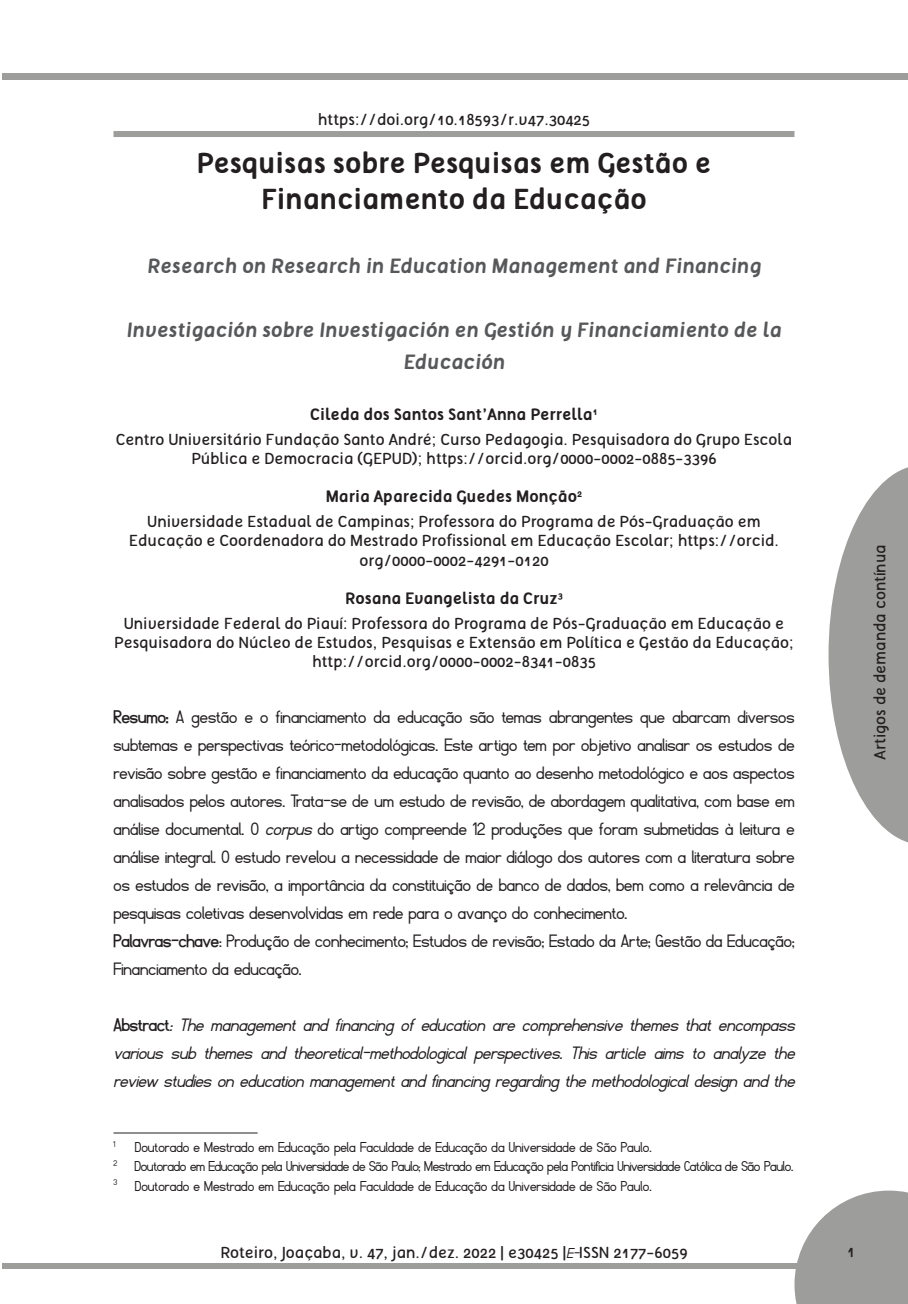
<style>
.page{position:relative;width:908px;height:1304px;background:#fff}
.page>*{position:absolute;margin:0;border:0;box-sizing:border-box;transform-origin:0 0}
.Títulos_Artigos{font:700 28px/36px "Tellural";color:#231f20;text-align:center}
.resumo-_texto{font:20px/28px "Fibel Nord";color:#231f20;text-align:justify}
.abstracts_-_texto{font:italic 20px/28px "Fibel Nord";color:#231f20;text-align:justify}
.Títulos_estrangeiros{font:italic 700 20px/32px "Tellural";color:#57585a;text-align:center}
.Autores{font:16px/19.2px "Tellural";color:#231f20;text-align:center}
.nota_de_rodapé_ok{font:16px "Fibel Nord";color:#231f20}
.nota_de_rodapé_ok-2{font:16px "Fibel Nord";letter-spacing:-.02em;color:#231f20}
.Só_autores{font:700 16px "Tellural";color:#231f20}
.DOI{font:16px "Tellural";color:#231f20}
.s1{font-weight:700}
.s2{font-style:italic}
.s3{font-weight:700;font-style:normal}
.s4{font-family:"Fibel Nord";font-style:italic}
</style>
<div class="page">
<svg style="left:794px;top:1191px;width:113px;height:113px"></svg>
<div style="left:2px;top:1263px;width:796px;height:6px;background:#9d9d9c"></div>
<div style="left:2px;top:73px;width:905px;height:7px;background:#9d9d9c"></div>
<svg style="left:828px;top:467px;width:79px;height:375px"></svg>
<div style="left:113px;top:131px;width:681px;height:6px;background:#9d9d9c"></div>
<hr style="left:113px;top:1132px;width:144px;height:1px;background:#231f20">
<p class="DOI" style="left:318px;top:111px;width:274px">https://doi.org/10.18593/r.v47.30425</p>
<p class="Títulos_Artigos" style="left:196px;top:145px;width:516px">Pesquisas sobre Pesquisas em Gestão e<br>Financiamento da Educação</p>
<p class="Títulos_estrangeiros" style="left:147px;top:250px;width:615px">Research on Research in Education Management and Financing</p>
<p class="Títulos_estrangeiros" style="left:126px;top:314px;width:656px">Investigación sobre Investigación en Gestión y Financiamiento de la<br>Educación</p>
<p class="Só_autores" style="left:310px;top:405px;width:289px">Cileda dos Santos Sant’Anna Perrella<sup>1</sup></p>
<p class="Autores" style="left:116px;top:430px;width:677px">Centro Universitário Fundação Santo André; Curso Pedagogia. Pesquisadora do Grupo Escola<br>Pública e Democracia (GEPUD); https://orcid.org/0000-0002-0885-3396</p>
<p class="Só_autores" style="left:325px;top:488px;width:258px">Maria Aparecida Guedes Monção<sup>2</sup></p>
<p class="Autores" style="left:129px;top:512px;width:651px">Universidade Estadual de Campinas; Professora do Programa de Pós-Graduação em<br>Educação e Coordenadora do Mestrado Profissional em Educação Escolar; https://orcid. org/0000-0002-4291-0120</p>
<p class="Só_autores" style="left:345px;top:589px;width:219px">Rosana Evangelista da Cruz<sup>3</sup></p>
<p class="Autores" style="left:114px;top:614px;width:680px">Universidade Federal do Piauí: Professora do Programa de Pós-Graduação em Educação e<br>Pesquisadora do Núcleo de Estudos, Pesquisas e Extensão em Política e Gestão da Educação; http://orcid.org/0000-0002-8341-0835</p>
<p class="resumo-_texto" style="left:113px;top:704px;width:682px"><span class="s1">Resumo:</span> A gestão e o financiamento da educação são temas abrangentes que abarcam diversos subtemas e perspectivas teórico-metodológicas. Este artigo tem por objetivo analisar os estudos de revisão sobre gestão e financiamento da educação quanto ao desenho metodológico e aos aspectos analisados pelos autores. Trata-se de um estudo de revisão, de abordagem qualitativa, com base em análise documental. O <span class="s2">corpus</span> do artigo compreende 12 produções que foram submetidas à leitura e análise integral. O estudo revelou a necessidade de maior diálogo dos autores com a literatura sobre os estudos de revisão, a importância da constituição de banco de dados, bem como a relevância de pesquisas coletivas desenvolvidas em rede para o avanço do conhecimento.</p>
<p class="resumo-_texto" style="left:113px;top:928px;width:682px"><span class="s1">Palavras-chave</span>: Produção de conhecimento; Estudos de revisão; Estado da Arte; Gestão da Educação;<br>Financiamento da educação.</p>
<p class="abstracts_-_texto" style="left:113px;top:1012px;width:682px"><span class="s3">Abstract</span>: The management and financing of education are comprehensive themes that encompass various sub themes and theoretical-methodological perspectives. This article aims to analyze the review studies on education management and financing regarding the methodological design and the</p>
<p class="nota_de_rodapé_ok" style="left:113px;top:1139px;width:539px"><sup>1</sup> Doutorado e Mestrado em Educação pela Faculdade de Educação da Universidade de São Paulo.</p>
<p class="nota_de_rodapé_ok-2" style="left:113px;top:1158px;width:681px"><sup>2</sup> Doutorado em Educação pela Universidade de São Paulo; Mestrado em Educação pela Pontifícia Universidade Católica de São Paulo.</p>
<p class="nota_de_rodapé_ok" style="left:113px;top:1178px;width:539px"><sup>3</sup> Doutorado e Mestrado em Educação pela Faculdade de Educação da Universidade de São Paulo.</p>
<p class="Autores" style="left:220px;top:1243px;width:468px">Roteiro, Joaçaba, v. 47, jan./dez. 2022 | e30425 |<span class="s4">E-</span>ISSN 2177-6059</p>
<p class="Autores" style="left:846px;top:1242px;width:10px">1</p>
<p class="Autores" style="left:870px;top:760px;width:217px;rotate:-90deg">Artigos de demanda contínua</p>
</div>
